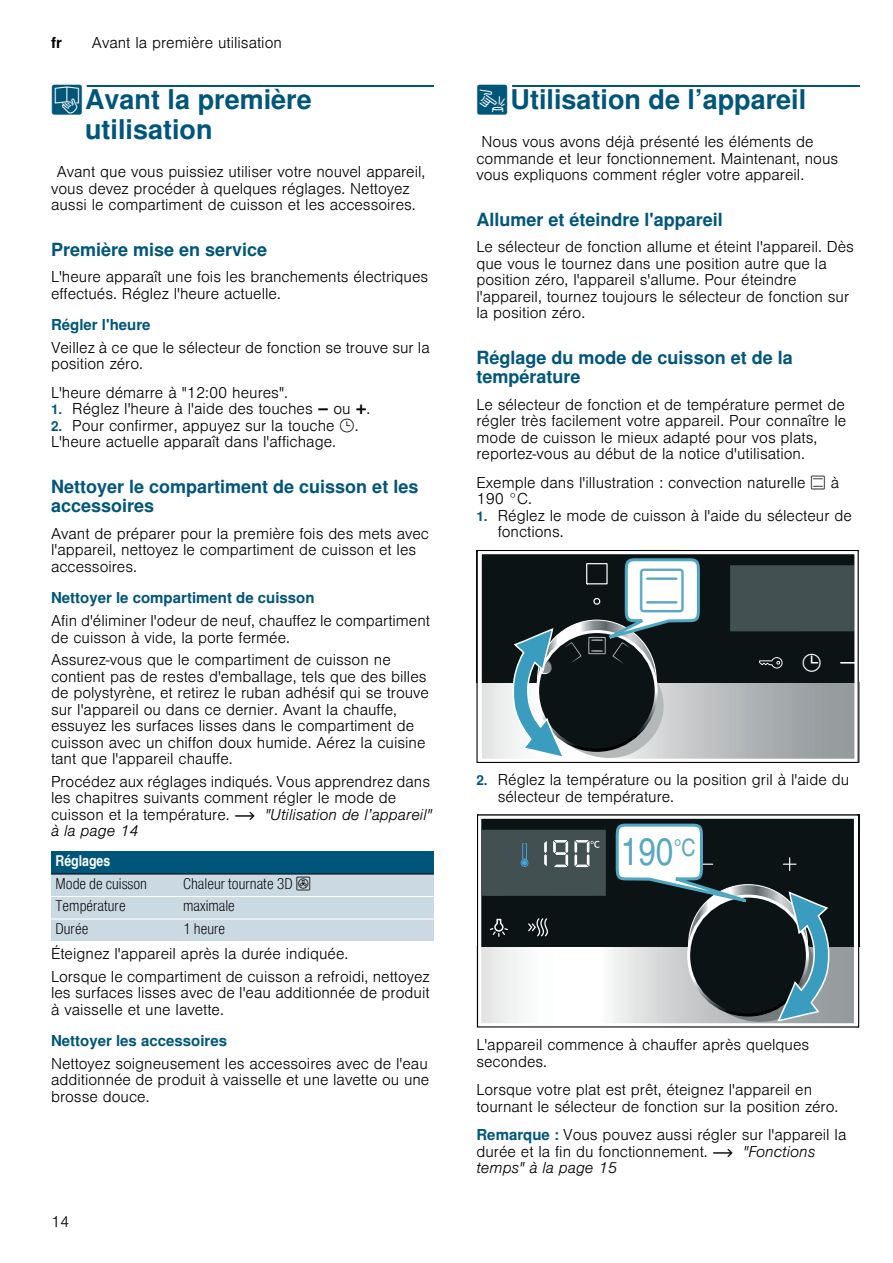
<style>
.page{position:relative;width:893px;height:1263px;background:#fff}
.page>*{position:absolute;margin:0;border:0;box-sizing:border-box;transform-origin:0 0}
.t1{font:700 27px/30px "Nimbus San L";color:#00567a}
.t2{font:700 18px/19.5px "Nimbus San L";color:#00567a}
.t3{font:300 15px/16.5px "Nimbus San L";color:#000}
.t4{font:700 15px "Nimbus San L";color:#00567a}
.t5{font:15px "Nimbus San L Lig Con";color:#000}
.t6{font:15px "Nimbus San L Bol Con";color:#fff}
.t7{font:700 15px "Nimbus San L";color:#000}
.s1{font-family:"BSH Symb PG2";font-weight:400}
.s2{font-weight:700;font-size:13.5px;color:#00567a}
.s3{font-family:"BSH Symb Gaggenau";font-weight:400}
.s4{font-family:"BSH Symb PH3";font-weight:400}
.s5{font-family:"BSH Symb PH1";font-weight:400}
.s6{font-style:italic}
.s7{font-family:"BSH Symb PH2"}
.s8{font-family:"BSH Symb PH2";font-weight:400}
.s9{font-weight:700;color:#00567a}
</style>
<div class="page">
<div style="left:87px;top:85px;width:347px;height:2px;border:1px solid #00567a"></div>
<div style="left:512px;top:85px;width:347px;height:2px;border:1px solid #00567a"></div>
<div style="left:51px;top:851px;width:383px;height:23px;background:#00567a"></div>
<div style="left:51px;top:874px;width:128px;height:22px;background:#cbd9e3"></div>
<div style="left:179px;top:874px;width:255px;height:22px;background:#cbd9e3"></div>
<div style="left:51px;top:896px;width:128px;height:23px;background:#cbd9e3"></div>
<div style="left:179px;top:896px;width:255px;height:23px;background:#cbd9e3"></div>
<div style="left:51px;top:919px;width:128px;height:22px;background:#cbd9e3"></div>
<div style="left:179px;top:919px;width:255px;height:22px;background:#cbd9e3"></div>
<hr style="left:51px;top:874px;width:383px;height:1px;background:#000">
<hr style="left:51px;top:896px;width:383px;height:1px;background:#fff">
<hr style="left:51px;top:918px;width:383px;height:1px;background:#fff">
<svg style="left:482px;top:682px;width:377px;height:81px;background:#aeb3b5"></svg>
<div style="left:476px;top:550px;width:382px;height:132px;background:#0b1314"></div>
<div style="left:730px;top:565px;width:123px;height:66px;background:#435052"></div>
<div style="left:477px;top:550px;width:381px;height:213px;border:4px solid #fff"></div>
<div style="left:476px;top:550px;width:382px;height:213px;border:1px solid #000"></div>
<svg style="left:840px;top:662px;width:16px;height:1px"></svg>
<svg style="left:759px;top:657px;width:23px;height:11px"></svg>
<svg style="left:476px;top:947px;width:377px;height:80px"></svg>
<div style="left:477px;top:814px;width:382px;height:133px;background:#0b1314"></div>
<div style="left:477px;top:814px;width:381px;height:213px;border:4px solid #fff"></div>
<div style="left:477px;top:814px;width:382px;height:213px;border:1px solid #000"></div>
<svg style="left:481px;top:830px;width:124px;height:66px;background:#4c595b"></svg>
<svg style="left:528px;top:918px;width:20px;height:18px"></svg>
<svg style="left:490px;top:919px;width:18px;height:18px"></svg>
<svg style="left:511px;top:558px;width:190px;height:205px"></svg>
<svg style="left:614px;top:823px;width:216px;height:204px"></svg>
<p class="t7" style="left:51px;top:34px;width:12px">fr</p>
<p class="t3" style="left:92px;top:33px;width:191px">Avant la première utilisation</p>
<h1 class="t1" style="left:85px;top:84px;width:228px;text-indent:-34px"><span class="s1">K</span>Avant la première utilisation</h1>
<p class="t3" style="left:51px;top:162px;width:376px;text-indent:6px">Avant que vous puissiez utiliser votre nouvel appareil, vous devez procéder à quelques réglages. Nettoyez aussi le compartiment de cuisson et les accessoires.</p>
<p class="t2" style="left:51px;top:239px;width:218px">Première mise en service</p>
<p class="t3" style="left:51px;top:267px;width:379px">L'heure apparaît une fois les branchements électriques effectués. Réglez l'heure actuelle.</p>
<p class="t4" style="left:51px;top:316px;width:101px">Régler l'heure</p>
<p class="t3" style="left:51px;top:338px;width:380px">Veillez à ce que le sélecteur de fonction se trouve sur la position zéro.</p>
<p class="t3" style="left:51px;top:383px;width:238px">L'heure démarre à "12:00 heures".</p>
<p class="t3" style="left:51px;top:399px;width:321px"><span class="s2">1.</span> Réglez l'heure à l'aide des touches <span class="s3">A</span> ou <span class="s3">@</span>.</p>
<p class="t3" style="left:51px;top:416px;width:309px"><span class="s2">2.</span> Pour confirmer, appuyez sur la touche <span class="s4">v</span>.<br>L'heure actuelle apparaît dans l'affichage.</p>
<p class="t2" style="left:51px;top:476px;width:369px">Nettoyer le compartiment de cuisson et les accessoires</p>
<p class="t3" style="left:51px;top:524px;width:379px">Avant de préparer pour la première fois des mets avec l'appareil, nettoyez le compartiment de cuisson et les accessoires.</p>
<p class="t4" style="left:51px;top:589px;width:265px">Nettoyer le compartiment de cuisson</p>
<p class="t3" style="left:51px;top:611px;width:380px">Afin d'éliminer l'odeur de neuf, chauffez le compartiment de cuisson à vide, la porte fermée.</p>
<p class="t3" style="left:51px;top:650px;width:379px">Assurez-vous que le compartiment de cuisson ne contient pas de restes d'emballage, tels que des billes de polystyrène, et retirez le ruban adhésif qui se trouve sur l'appareil ou dans ce dernier. Avant la chauffe, essuyez les surfaces lisses dans le compartiment de cuisson avec un chiffon doux humide. Aérez la cuisine tant que l'appareil chauffe.</p>
<p class="t3" style="left:51px;top:771px;width:382px">Procédez aux réglages indiqués. Vous apprendrez dans les chapitres suivants comment régler le mode de cuisson et la température. <span class="s5">~</span> <span class="s6">"Utilisation de l’appareil" à la page 14</span></p>
<p class="t6" style="left:56px;top:851px;width:56px">Réglages</p>
<p class="t5" style="left:56px;top:874px;width:93px">Mode de cuisson</p>
<p class="t5" style="left:183px;top:874px;width:129px">Chaleur tournate 3D <span class="s7">:</span></p>
<p class="t5" style="left:56px;top:896px;width:72px">Température</p>
<p class="t5" style="left:183px;top:896px;width:53px">maximale</p>
<p class="t5" style="left:56px;top:919px;width:34px">Durée</p>
<p class="t5" style="left:183px;top:919px;width:43px">1 heure</p>
<p class="t3" style="left:51px;top:941px;width:380px;line-height:22.5px">Éteignez l'appareil après la durée indiquée.<br>Lorsque le compartiment de cuisson a refroidi, nettoyez</p>
<p class="t3" style="left:51px;top:983px;width:380px">les surfaces lisses avec de l'eau additionnée de produit à vaisselle et une lavette.</p>
<p class="t4" style="left:51px;top:1031px;width:177px">Nettoyer les accessoires</p>
<p class="t3" style="left:51px;top:1053px;width:380px;text-align:justify">Nettoyez soigneusement les accessoires avec de l'eau additionnée de produit à vaisselle et une lavette ou une brosse douce.</p>
<p class="t3" style="left:51px;top:1212px;width:20px">14</p>
<h1 class="t1" style="left:476px;top:84px;width:331px"><span class="s1">1</span>Utilisation de l’appareil</h1>
<p class="t3" style="left:476px;top:132px;width:363px;text-indent:5px">Nous vous avons déjà présenté les éléments de commande et leur fonctionnement. Maintenant, nous vous expliquons comment régler votre appareil.</p>
<p class="t2" style="left:476px;top:209px;width:248px">Allumer et éteindre l'appareil</p>
<p class="t3" style="left:476px;top:237px;width:379px">Le sélecteur de fonction allume et éteint l'appareil. Dès que vous le tournez dans une position autre que la position zéro, l'appareil s'allume. Pour éteindre l'appareil, tournez toujours le sélecteur de fonction sur la position zéro.</p>
<p class="t2" style="left:476px;top:347px;width:318px">Réglage du mode de cuisson et de la température</p>
<p class="t3" style="left:476px;top:395px;width:371px">Le sélecteur de fonction et de température permet de régler très facilement votre appareil. Pour connaître le mode de cuisson le mieux adapté pour vos plats, reportez-vous au début de la notice d'utilisation.</p>
<p class="t3" style="left:476px;top:473px;width:364px">Exemple dans l'illustration : convection naturelle <span class="s8">%</span> à<br>190 °C.</p>
<p class="t3" style="left:497px;top:506px;width:355px;text-indent:-21px"><span class="s2">1.</span> Réglez le mode de cuisson à l'aide du sélecteur de fonctions.</p>
<p class="t3" style="left:497px;top:770px;width:353px;text-indent:-21px"><span class="s2">2.</span> Réglez la température ou la position gril à l'aide du sélecteur de température.</p>
<p class="t3" style="left:476px;top:1035px;width:334px">L'appareil commence à chauffer après quelques secondes.</p>
<p class="t3" style="left:476px;top:1080px;width:363px">Lorsque votre plat est prêt, éteignez l'appareil en tournant le sélecteur de fonction sur la position zéro.</p>
<p class="t3" style="left:476px;top:1125px;width:371px"><span class="s9">Remarque :</span> Vous pouvez aussi régler sur l'appareil la durée et la fin du fonctionnement. <span class="s5">~</span> <span class="s6">"Fonctions temps" à la page 15</span></p>
</div>
